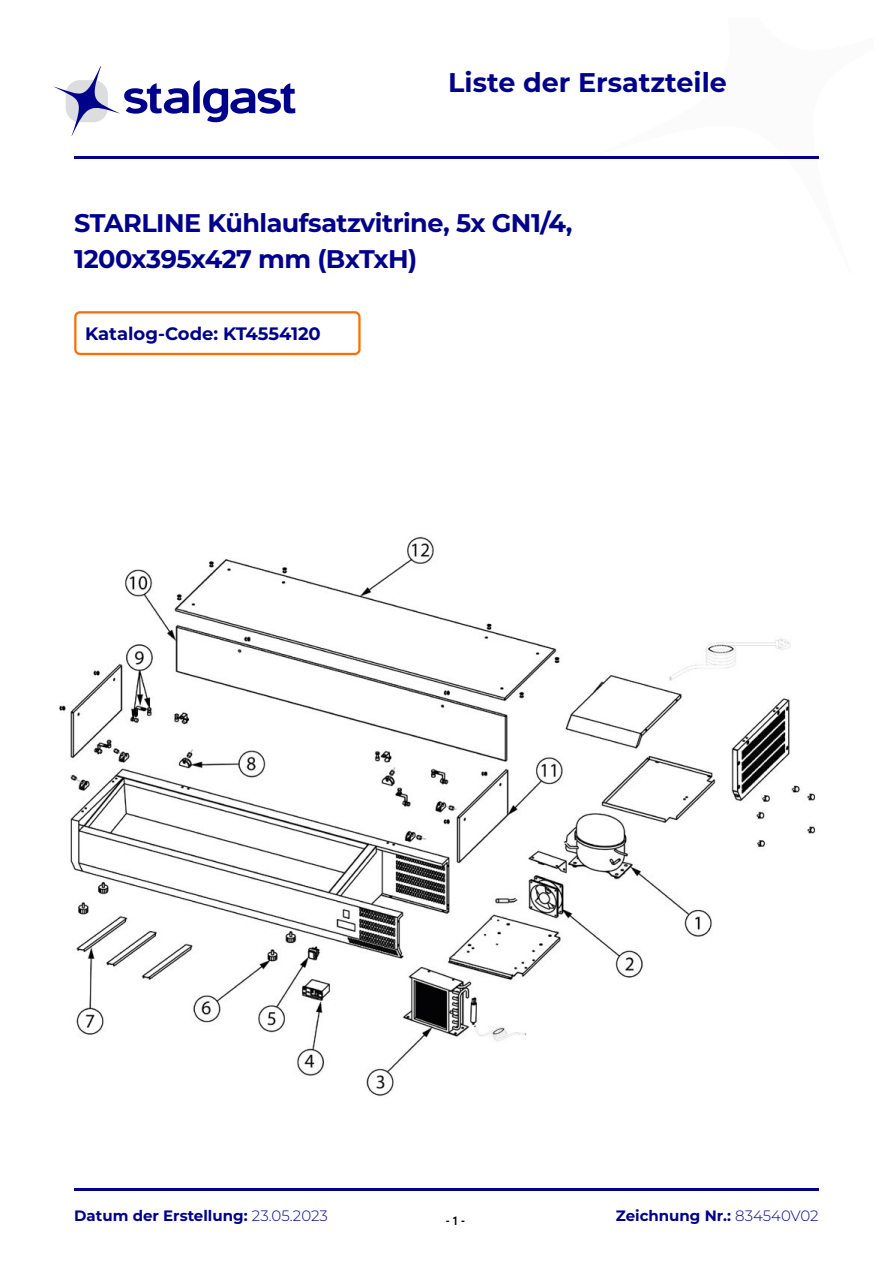
<style>
.page{position:relative;width:893px;height:1263px;background:#fff}
.page>*{position:absolute;margin:0;border:0;box-sizing:border-box;transform-origin:0 0}
.t1{font:700 27px "Montserrat";color:#00018a}
.t2{font:700 25.5px/36px "Montserrat";letter-spacing:-.02em;color:#00018a}
.t3{font:700 18px "Montserrat";color:#00018a}
.t4{font:700 15px "Montserrat";color:#00018a}
.t5{font:700 12px "Roboto";color:#000;scale:.86 1}
.s1{font-weight:300}
</style>
<div class="page">
<svg style="left:54px;top:66px;width:241px;height:70px"></svg>
<hr style="left:74px;top:156px;width:745px;height:2px;background:#00018a">
<hr style="left:74px;top:1188px;width:745px;height:3px;background:#00018a">
<div style="left:74px;top:311px;width:287px;height:44px;border:2px solid #ff6d00;border-radius:5px"></div>
<img style="left:59px;top:536px;width:757px;height:560px">
<p class="t1" style="left:448px;top:63px;width:280px">Liste der Ersatzteile</p>
<p class="t2" style="left:74px;top:203px;width:500px">STARLINE Kühlaufsatzvitrine, 5x GN1/4,<br>1200x395x427 mm (BxTxH)</p>
<p class="t3" style="left:85px;top:320px;width:237px">Katalog-Code: KT4554120</p>
<p class="t4" style="left:74px;top:1205px;width:255px">Datum der Erstellung: <span class="s1">23.05.2023</span></p>
<p class="t5" style="left:446px;top:1212px;width:24px">- 1 -</p>
<p class="t4" style="left:616px;top:1205px;width:205px">Zeichnung Nr.: <span class="s1">834540V02</span></p>
</div>
